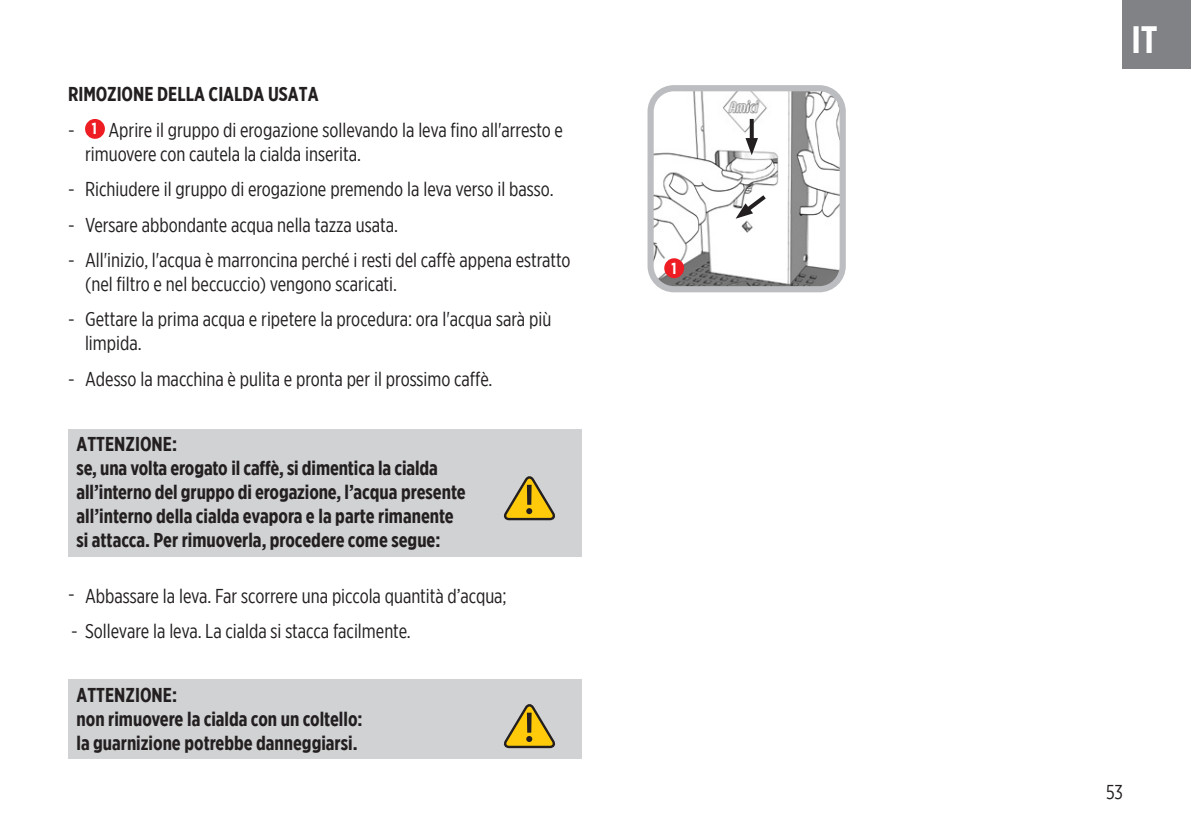
<style>
.page{position:relative;width:1191px;height:840px;background:#fff}
.page>*{position:absolute;margin:0;border:0;box-sizing:border-box;transform-origin:0 0}
.t1{font:700 38px "Gotham X Narrow";color:#fff}
.t2{font:20px/24px "Gotham X Narrow";color:#231f20}
.t3{font:700 20px/24px "Gotham X Narrow";color:#231f20}
.t4{font:700 16px "Gotham X Narrow";color:#fff}
.s1{font-weight:700;font-size:16px;color:#fff}
</style>
<div class="page">
<img style="left:654px;top:92px;width:184px;height:193px">
<div style="left:647px;top:85px;width:198px;height:207px;border:6px solid #bcbdc0;border-radius:23px"></div>
<div style="left:664px;top:258px;width:20px;height:20px;background:#ee1d23;border-radius:50%"></div>
<svg style="left:749px;top:119px;width:4px;height:19px"></svg>
<svg style="left:745px;top:138px;width:13px;height:17px"></svg>
<svg style="left:735px;top:191px;width:35px;height:27px"></svg>
<div style="left:1123px;top:0;width:68px;height:68px;background:#808285"></div>
<div style="left:68px;top:429px;width:513px;height:31px;background:#d1d2d4"></div>
<div style="left:68px;top:453px;width:513px;height:103px;background:#d1d2d4"></div>
<div style="left:68px;top:679px;width:513px;height:31px;background:#d1d2d4"></div>
<div style="left:68px;top:703px;width:513px;height:55px;background:#d1d2d4"></div>
<div style="left:85px;top:119px;width:20px;height:20px;background:#ee1d23;border-radius:50%"></div>
<svg style="left:503px;top:704px;width:53px;height:45px"></svg>
<svg style="left:527px;top:712px;width:4px;height:20px"></svg>
<svg style="left:503px;top:476px;width:53px;height:45px"></svg>
<svg style="left:527px;top:484px;width:4px;height:20px"></svg>
<p class="t3" style="left:68px;top:82px;width:252px">RIMOZIONE DELLA CIALDA USATA</p>
<p class="t2" style="left:85px;top:117px;width:479px;text-indent:-17px">- <span class="s1">1</span> Aprire il gruppo di erogazione sollevando la leva fino all'arresto e rimuovere con cautela la cialda inserita.</p>
<p class="t2" style="left:68px;top:177px;width:487px">- Richiudere il gruppo di erogazione premendo la leva verso il basso.</p>
<p class="t2" style="left:68px;top:212px;width:331px">- Versare abbondante acqua nella tazza usata.</p>
<p class="t2" style="left:85px;top:247px;width:487px;text-indent:-17px">- All'inizio, l'acqua è marroncina perché i resti del caffè appena estratto (nel filtro e nel beccuccio) vengono scaricati.</p>
<p class="t2" style="left:85px;top:307px;width:468px;text-indent:-17px">- Gettare la prima acqua e ripetere la procedura: ora l'acqua sarà più limpida.</p>
<p class="t2" style="left:68px;top:366px;width:426px">- Adesso la macchina è pulita e pronta per il prossimo caffè.</p>
<p class="t3" style="left:77px;top:432px;width:390px">ATTENZIONE:<br>se, una volta erogato il caffè, si dimentica la cialda all’interno del gruppo di erogazione, l’acqua presente all’interno della cialda evapora e la parte rimanente si attacca. Per rimuoverla, procedere come segue:</p>
<p class="t2" style="left:68px;top:583px;width:440px">- Abbassare la leva. Far scorrere una piccola quantità d’acqua;</p>
<p class="t2" style="left:71px;top:618px;width:341px">- Sollevare la leva. La cialda si stacca facilmente.</p>
<p class="t3" style="left:77px;top:682px;width:287px">ATTENZIONE:<br>non rimuovere la cialda con un coltello: la guarnizione potrebbe danneggiarsi.</p>
<p class="t4" style="left:671px;top:258px;width:7px">1</p>
<h1 class="t1" style="left:1131px;top:17px;width:28px">IT</h1>
<p class="t2" style="left:1106px;top:779px;width:18px">53</p>
</div>
